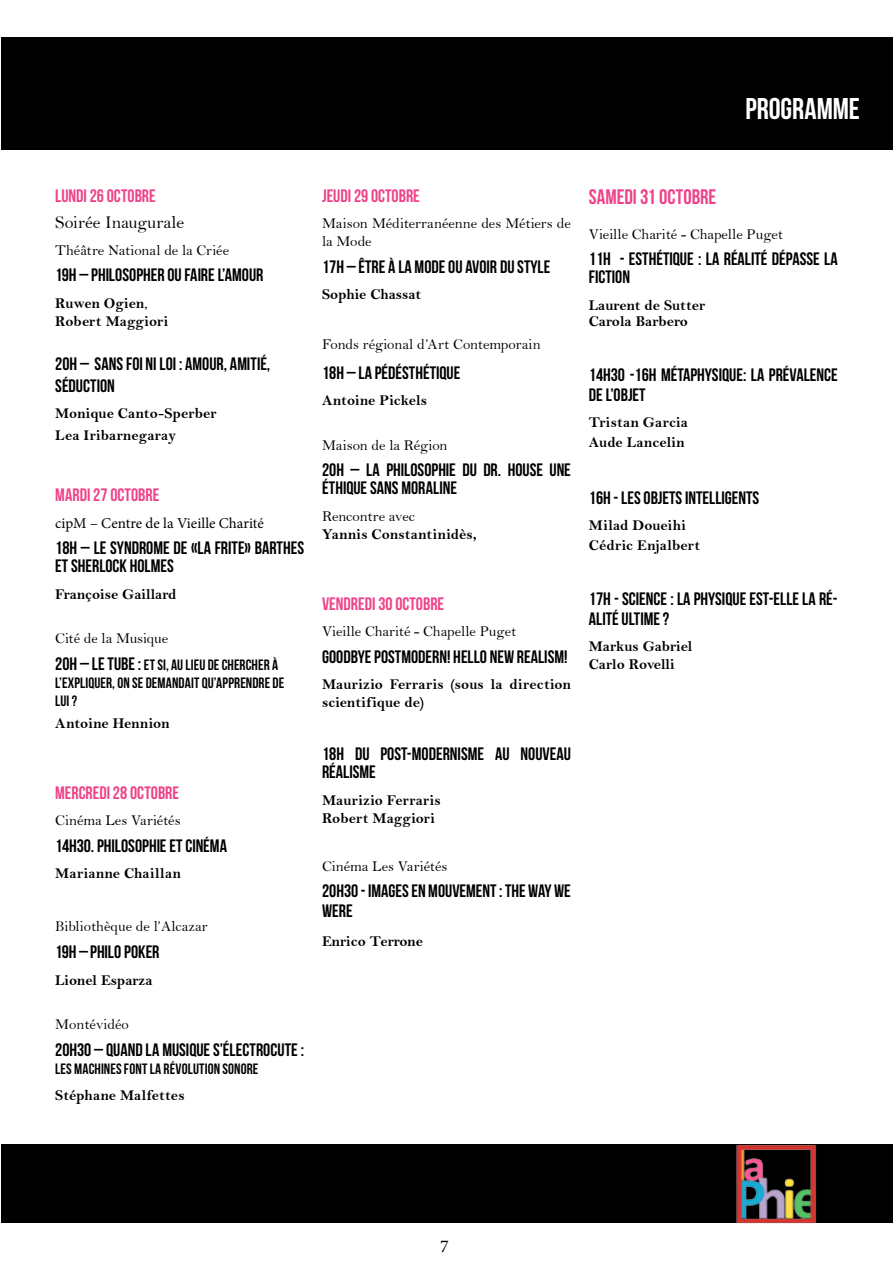
<style>
.page{position:relative;width:893px;height:1263px;background:#fff}
.page>*{position:absolute;margin:0;border:0;box-sizing:border-box;transform-origin:0 0}
.t1{font:30px "Bebas Neue";letter-spacing:-.005em;color:#fff}
.t2{font:21px "Bebas Neue";color:#ee4388}
.t3{font:18px/18px "Bebas Neue";color:#000}
.t4{font:18px "Bebas Neue";color:#ee4388}
.t5{font:18px "Bell";letter-spacing:-.005em;color:#000}
.t6{font:18px "Minion Pro";color:#000}
.t7{font:15px/18px "Bell MT Bold";color:#000}
.t8{font:15px/18px "Bell";color:#000}
.t9{font:15px/18px "Bebas Neue";letter-spacing:.005em;color:#000}
.t10{font:15px "Minion Pro";color:#000}
.t11{font:15px "Bell MT Bold";letter-spacing:.03em;color:#000}
.s1{font-family:"Bell"}
.s2{font-size:18px}
</style>
<div class="page">
<div style="left:1px;top:37px;width:892px;height:113px;background:#000"></div>
<div style="left:1px;top:1144px;width:892px;height:79px;background:#000"></div>
<img style="left:736px;top:1144px;width:80px;height:80px">
<h1 class="t1" style="left:745px;top:92px;width:116px">PROGRAMME</h1>
<p class="t4" style="left:55px;top:186px;width:102px">LUNDI 26 OCTOBRE</p>
<p class="t5" style="left:55px;top:212px;width:130px">Soirée Inaugurale</p>
<p class="t8" style="left:55px;top:241px;width:175px">Théâtre National de la Criée</p>
<p class="t3" style="left:55px;top:266px;width:210px">19H – PHILOSOPHER OU FAIRE L’AMOUR</p>
<p class="t7" style="left:55px;top:294px;width:114px">Ruwen Ogien<span class="s1">,<br></span>Robert Maggiori</p>
<p class="t3" style="left:55px;top:353px;width:216px;line-height:21.6px">20H – SANS FOI NI LOI : AMOUR, AMITIÉ,<br>SÉDUCTION</p>
<p class="t7" style="left:55px;top:403px;width:163px;line-height:21.6px">Monique Canto-Sperber<br>Lea Iribarnegaray</p>
<p class="t4" style="left:55px;top:485px;width:106px">MARDI 27 OCTOBRE</p>
<p class="t10" style="left:55px;top:513px;width:210px">cipM – Centre de la Vieille Charité</p>
<p class="t3" style="left:55px;top:539px;width:250px">18H – LE SYNDROME DE «LA FRITE» BARTHES<br>ET SHERLOCK HOLMES</p>
<p class="t7" style="left:55px;top:585px;width:123px">Françoise Gaillard</p>
<p class="t8" style="left:55px;top:629px;width:114px">Cité de la Musique</p>
<p class="t9" style="left:55px;top:655px;width:230px"><span class="s2">20H – LE TUBE :</span> ET SI, AU LIEU DE CHERCHER À<br>L’EXPLIQUER, ON SE DEMANDAIT QU’APPRENDRE DE<br>LUI ?</p>
<p class="t7" style="left:55px;top:714px;width:116px">Antoine Hennion</p>
<p class="t4" style="left:55px;top:783px;width:125px">MERCREDI 28 OCTOBRE</p>
<p class="t8" style="left:55px;top:812px;width:127px">Cinéma Les Variétés</p>
<p class="t3" style="left:55px;top:836px;width:173px">14H30. PHILOSOPHIE ET CINÉMA</p>
<p class="t11" style="left:55px;top:865px;width:127px">Marianne Chaillan</p>
<p class="t8" style="left:55px;top:918px;width:154px">Bibliothèque de l’Alcazar</p>
<p class="t3" style="left:55px;top:942px;width:106px">19H – PHILO POKER</p>
<p class="t7" style="left:55px;top:971px;width:99px">Lionel Esparza</p>
<p class="t8" style="left:55px;top:1015px;width:75px">Montévidéo</p>
<p class="t3" style="left:55px;top:1040px;width:250px">20H30 – QUAND LA MUSIQUE S’ÉLECTROCUTE :</p>
<p class="t9" style="left:55px;top:1059px;width:205px">LES MACHINES FONT LA RÉVOLUTION SONORE</p>
<p class="t7" style="left:55px;top:1086px;width:131px">Stéphane Malfettes</p>
<p class="t4" style="left:322px;top:186px;width:99px">JEUDI 29 OCTOBRE</p>
<p class="t8" style="left:322px;top:214px;width:250px">Maison Méditerranéenne des Métiers de la Mode</p>
<p class="t3" style="left:322px;top:257px;width:230px">17H – ÊTRE À LA MODE OU AVOIR DU STYLE</p>
<p class="t7" style="left:322px;top:285px;width:101px">Sophie Chassat</p>
<p class="t8" style="left:322px;top:335px;width:220px">Fonds régional d’Art Contemporain</p>
<p class="t3" style="left:322px;top:363px;width:140px">18H – LA PÉDÉSTHÉTIQUE</p>
<p class="t7" style="left:322px;top:391px;width:107px">Antoine Pickels</p>
<p class="t8" style="left:322px;top:436px;width:127px">Maison de la Région</p>
<p class="t3" style="left:322px;top:461px;width:250px">20H – LA PHILOSOPHIE DU DR. HOUSE UNE<br>ÉTHIQUE SANS MORALINE</p>
<p class="t8" style="left:322px;top:507px;width:95px">Rencontre avec</p>
<p class="t7" style="left:322px;top:525px;width:156px">Yannis Constantinidès,</p>
<p class="t4" style="left:322px;top:594px;width:124px">VENDREDI 30 OCTOBRE</p>
<p class="t8" style="left:322px;top:622px;width:196px">Vieille Charité - Chapelle Puget</p>
<p class="t3" style="left:322px;top:647px;width:247px">GOODBYE POSTMODERN! HELLO NEW REALISM!</p>
<p class="t7" style="left:322px;top:675px;width:250px">Maurizio Ferraris (sous la direction scientifique de)</p>
<p class="t3" style="left:322px;top:745px;width:250px">18H DU POST-MODERNISME AU NOUVEAU<br>RÉALISME</p>
<p class="t7" style="left:322px;top:791px;width:120px">Maurizio Ferraris<br>Robert Maggiori</p>
<p class="t8" style="left:322px;top:857px;width:127px">Cinéma Les Variétés</p>
<p class="t3" style="left:322px;top:881px;width:250px;line-height:19.8px">20H30 - IMAGES EN MOUVEMENT : THE WAY WE<br>WERE</p>
<p class="t7" style="left:322px;top:932px;width:102px">Enrico Terrone</p>
<p class="t2" style="left:589px;top:185px;width:129px">SAMEDI 31 OCTOBRE</p>
<p class="t8" style="left:589px;top:225px;width:196px">Vieille Charité - Chapelle Puget</p>
<p class="t3" style="left:589px;top:250px;width:250px">11H - ESTHÉTIQUE : LA RÉALITÉ DÉPASSE LA<br>FICTION</p>
<p class="t7" style="left:589px;top:297px;width:118px;line-height:16px">Laurent de Sutter<br>Carola Barbero</p>
<p class="t3" style="left:589px;top:365px;width:250px;line-height:19.8px">14H30 -16H MÉTAPHYSIQUE: LA PRÉVALENCE<br>DE L’OBJET</p>
<p class="t7" style="left:589px;top:413px;width:101px;line-height:19.4px">Tristan Garcia<br>Aude Lancelin</p>
<p class="t3" style="left:589px;top:488px;width:172px">16H - LES OBJETS INTELLIGENTS</p>
<p class="t7" style="left:589px;top:516px;width:113px;line-height:19.4px">Milad Doueihi<br>Cédric Enjalbert</p>
<p class="t3" style="left:589px;top:588px;width:250px;line-height:19.8px">17H - SCIENCE : LA PHYSIQUE EST-ELLE LA RÉ-<br>ALITÉ ULTIME ?</p>
<p class="t7" style="left:589px;top:637px;width:105px;line-height:17.5px">Markus Gabriel<br>Carlo Rovelli</p>
<p class="t6" style="left:440px;top:1234px;width:10px">7</p>
</div>
